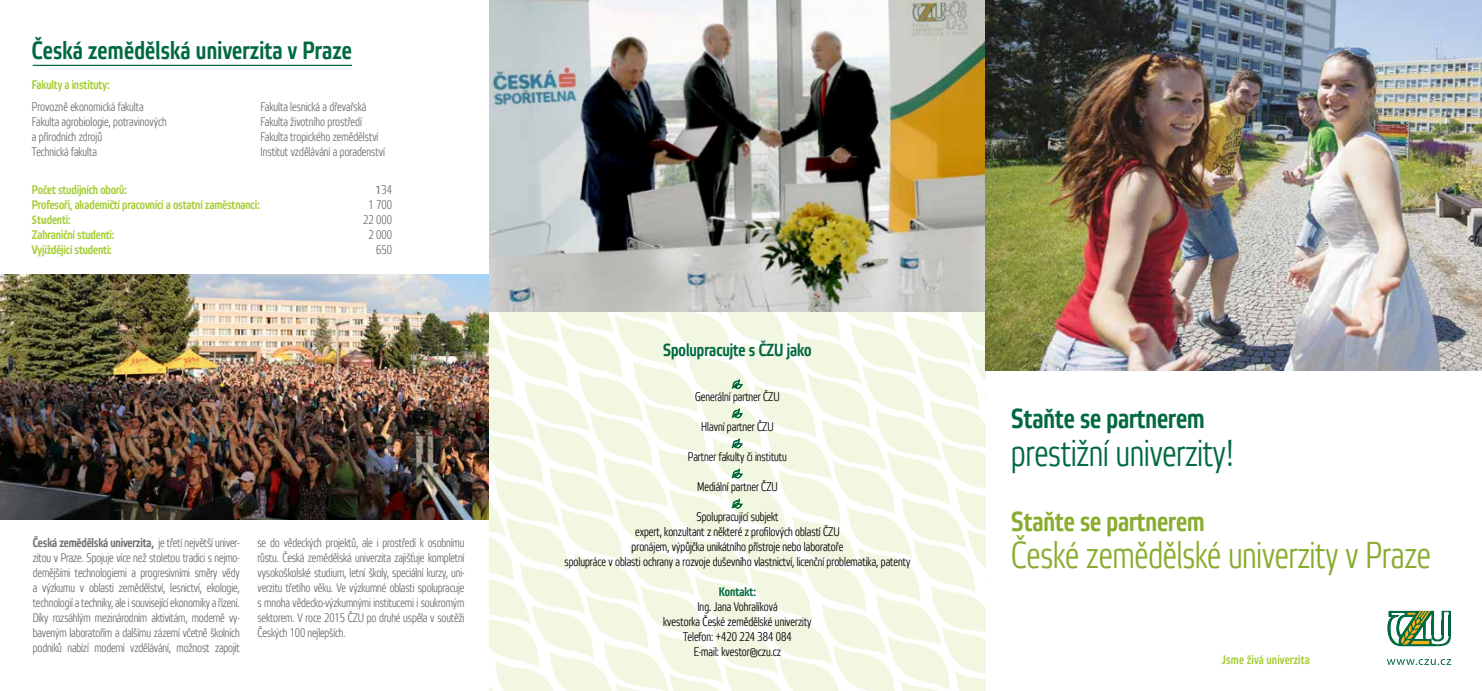
<style>
.page{position:relative;width:1482px;height:691px;background:#fff}
.page>*{position:absolute;margin:0;border:0;box-sizing:border-box;transform-origin:0 0}
.t1{font:300 37.5px "Etelka Narrow";color:#88ac2e}
.t2{font:300 37.5px "Etelka Narrow";color:#006940}
.t3{font:500 27.5px "Etelka Narrow";color:#006940}
.t4{font:500 27.5px "Etelka Narrow";color:#88ac2e}
.t5{font:500 25px "Etelka Narrow";letter-spacing:.01em;color:#006940}
.t6{font:500 17.5px "Etelka Narrow";color:#006940}
.t7{font:300 12.5px/15px "Etelka Narrow";color:#6d6e71}
.t8{font:300 12.5px/15px "Etelka Narrow";color:#000;text-align:center}
.t9{font:500 12.5px "Etelka Narrow";letter-spacing:-.01em;color:#a6ce39}
.t10{font:500 12.5px "Etelka Narrow";letter-spacing:.01em;color:#a6ce39}
.t11{font:500 12.5px "Etelka Narrow";color:#006940}
.s1{font-family:"Myriad Pro";font-weight:400}
.s2{font-family:"Myriad Pro";font-weight:700;font-stretch:condensed}
.s3{font-weight:500}
</style>
<div class="page">
<svg style="left:1387px;top:611px;width:63px;height:35px"></svg>
<hr style="left:1448px;top:615px;width:2px;height:21px;background:#006940">
<svg style="left:1387px;top:659px;width:63px;height:6px"></svg>
<hr style="left:33px;top:65px;width:319px;height:1px;background:#006940">
<img style="left:0;top:275px;width:489px;height:245px">
<svg style="left:489px;top:312px;width:496px;height:379px;fill:#f1f7e1"></svg>
<svg style="left:732px;top:379px;width:10px;height:10px"></svg>
<svg style="left:732px;top:408px;width:10px;height:10px"></svg>
<svg style="left:732px;top:438px;width:10px;height:10px"></svg>
<svg style="left:732px;top:469px;width:10px;height:9px"></svg>
<img style="left:489px;top:0;width:496px;height:312px">
<svg style="left:732px;top:499px;width:10px;height:9px"></svg>
<img style="left:985px;top:0;width:496px;height:370px">
<h3 class="t5" style="left:32px;top:36px;width:321px">Česká zemědělská univerzita v Praze</h3>
<p class="t9" style="left:32px;top:77px;width:79px">Fakulty a instituty:</p>
<p class="t7" style="left:32px;top:100px;width:136px">Provozně ekonomická fakulta<br>Fakulta agrobiologie, potravinových a přírodních zdrojů<br>Technická fakulta</p>
<p class="t7" style="left:260px;top:100px;width:126px">Fakulta lesnická a dřevařská<br>Fakulta životního prostředí<br>Fakulta tropického zemědělství<br>Institut vzdělávání a poradenství</p>
<p class="t9" style="left:32px;top:182px;width:97px">Počet studijních oborů:</p>
<p class="t7" style="left:375px;top:183px;width:18px"><span class="s1">1</span>34</p>
<p class="t9" style="left:32px;top:197px;width:229px">Profesoři, akademičtí pracovníci a ostatní zaměstnanci:</p>
<p class="t7" style="left:368px;top:198px;width:25px">1 700</p>
<p class="t9" style="left:32px;top:212px;width:40px"><span class="s2">Stu</span>denti:</p>
<p class="t7" style="left:363px;top:213px;width:30px">22 000</p>
<p class="t9" style="left:32px;top:227px;width:84px">Zahraniční studenti:</p>
<p class="t7" style="left:368px;top:228px;width:25px">2 000</p>
<p class="t9" style="left:32px;top:242px;width:81px">Vyjíždějící studenti:</p>
<p class="t7" style="left:376px;top:243px;width:17px">650</p>
<p class="t7" style="left:33px;top:536px;width:208px;text-align:justify"><span class="s3">Česká zemědělská univerzita,</span> je třetí největší univer&shy;zitou v Praze. Spojuje více než stoletou tradici s nejmo&shy;dernějšími technologiemi a progresivními směry vědy a výzkumu v oblasti zemědělství, lesnictví, ekologie, technologií a techniky, ale i související ekonomiky a řízení.<br>Díky rozsáhlým mezinárodním aktivitám, moderně vy&shy;baveným laboratořím a dalšímu zázemí včetně školních podniků nabízí moderní vzdělávání, možnost zapojit</p>
<p class="t7" style="left:257px;top:536px;width:208px;text-align:justify">se do vědeckých projektů, ale i prostředí k osobnímu růstu. Česká zemědělská univerzita zajišťuje kompletní vysokoškolské studium, letní školy, speciální kurzy, uni&shy;verzitu třetího věku. Ve výzkumné oblasti spolupracuje s mnoha vědecko-výzkumnými institucemi i soukromým sektorem. V roce 2015 ČZU po druhé uspěla v soutěži Českých 100 nejlepších.</p>
<h3 class="t6" style="left:663px;top:340px;width:150px">Spolupracujte s ČZU jako</h3>
<p class="t8" style="left:695px;top:390px;width:86px">Generální partner ČZU</p>
<p class="t8" style="left:701px;top:420px;width:74px">Hlavní partner ČZU</p>
<p class="t8" style="left:687px;top:450px;width:101px">Partner fakulty či institutu</p>
<p class="t8" style="left:697px;top:480px;width:82px">Mediální partner ČZU</p>
<p class="t8" style="left:564px;top:510px;width:347px">Spolupracující subjekt<br>expert, konzultant z některé z profilových oblastí ČZU<br>pronájem, výpůjčka unikátního přístroje nebo laboratoře<br>spolupráce v oblasti ochrany a rozvoje duševního vlastnictví, licenční problematika, patenty</p>
<p class="t11" style="left:718px;top:585px;width:39px">Kontakt:</p>
<p class="t8" style="left:663px;top:600px;width:150px">Ing. Jana Vohralíková<br>kvestorka České zemědělské univerzity<br>Telefon: +420 224 384 084<br>E-mail: kvestor@czu.cz</p>
<h2 class="t3" style="left:1011px;top:403px;width:195px">Staňte se partnerem</h2>
<h1 class="t2" style="left:1011px;top:432px;width:224px">prestižní univerzity!</h1>
<h2 class="t4" style="left:1011px;top:505px;width:195px">Staňte se partnerem</h2>
<h1 class="t1" style="left:1011px;top:534px;width:421px">České zemědělské univerzity v Praze</h1>
<p class="t10" style="left:1221px;top:653px;width:89px">Jsme živá univerzita</p>
</div>
